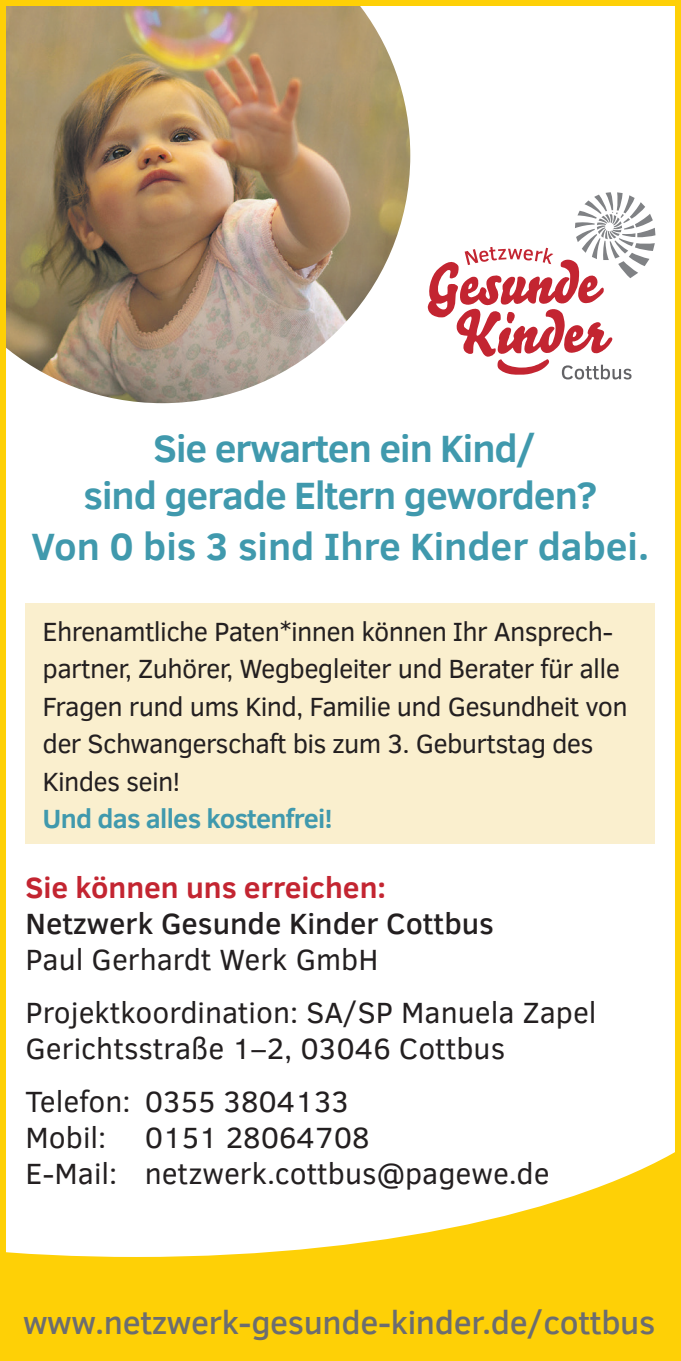
<style>
.page{position:relative;width:681px;height:1361px;background:#fff}
.page>*{position:absolute;margin:0;border:0;box-sizing:border-box;transform-origin:0 0}
.t1{font:700 39px/46.8px "Clear Sans";letter-spacing:-.025em;color:#4099ad;text-align:center}
.t2{font:700 39px "Clear Sans";color:#4099ad}
.t3{font:500 33px "Clear Sans";letter-spacing:-.01em;color:#6c6d70}
.t4{font:30px/53.1px "Clear Sans";color:#231f20}
.t5{font:500 30px "Clear Sans";color:#231f20}
.t6{font:700 30px "Clear Sans";color:#c32531}
.t7{font:27px/37.5px "Clear Sans";letter-spacing:-.025em;color:#231f20}
.t8{font:700 27px "Clear Sans";letter-spacing:-.025em;color:#4099ad}
</style>
<div class="page">
<div style="left:26px;top:603px;width:629px;height:166px;background:#faefce"></div>
<div style="left:26px;top:753px;width:629px;height:53px;background:#faefce"></div>
<div style="left:26px;top:791px;width:629px;height:53px;background:#faefce"></div>
<svg style="left:427px;top:192px;width:228px;height:187px"></svg>
<img style="left:7px;top:7px;width:403px;height:396px">
<svg style="left:7px;top:1153px;width:666px;height:201px;fill:#fed006"></svg>
<div style="left:0;top:0;width:680px;height:1361px;border:6px solid #fed006"></div>
<h1 class="t1" style="left:83px;top:424px;width:515px">Sie erwarten ein Kind/<br>sind gerade Eltern geworden?</h1>
<h1 class="t2" style="left:32px;top:518px;width:618px">Von 0 bis 3 sind Ihre Kinder dabei.</h1>
<p class="t7" style="left:43px;top:612px;width:586px">Ehrenamtliche Paten*innen können Ihr Ansprech&shy;partner, Zuhörer, Wegbegleiter und Berater für alle Fragen rund ums Kind, Familie und Gesundheit von der Schwangerschaft bis zum 3. Geburtstag des Kindes sein!</p>
<p class="t8" style="left:43px;top:799px;width:291px">Und das alles kostenfrei!</p>
<p class="t6" style="left:26px;top:866px;width:362px">Sie können uns erreichen:</p>
<p class="t5" style="left:26px;top:903px;width:470px">Netzwerk Gesunde Kinder Cottbus</p>
<p class="t4" style="left:26px;top:933px;width:572px">Paul Gerhardt Werk GmbH<br>Projektkoordination: SA/SP Manuela Zapel</p>
<p class="t4" style="left:26px;top:1022px;width:481px">Gerichtsstraße 1–2, 03046 Cottbus<br>Telefon: 0355 3804133</p>
<p class="t4" style="left:26px;top:1111px;width:82px">Mobil:</p>
<p class="t4" style="left:26px;top:1120px;width:525px;line-height:36px;text-indent:119px">0151 28064708<br>E-Mail: netzwerk.cottbus@pagewe.de</p>
<p class="t3" style="left:23px;top:1299px;width:633px">www.netzwerk-gesunde-kinder.de/cottbus</p>
</div>
